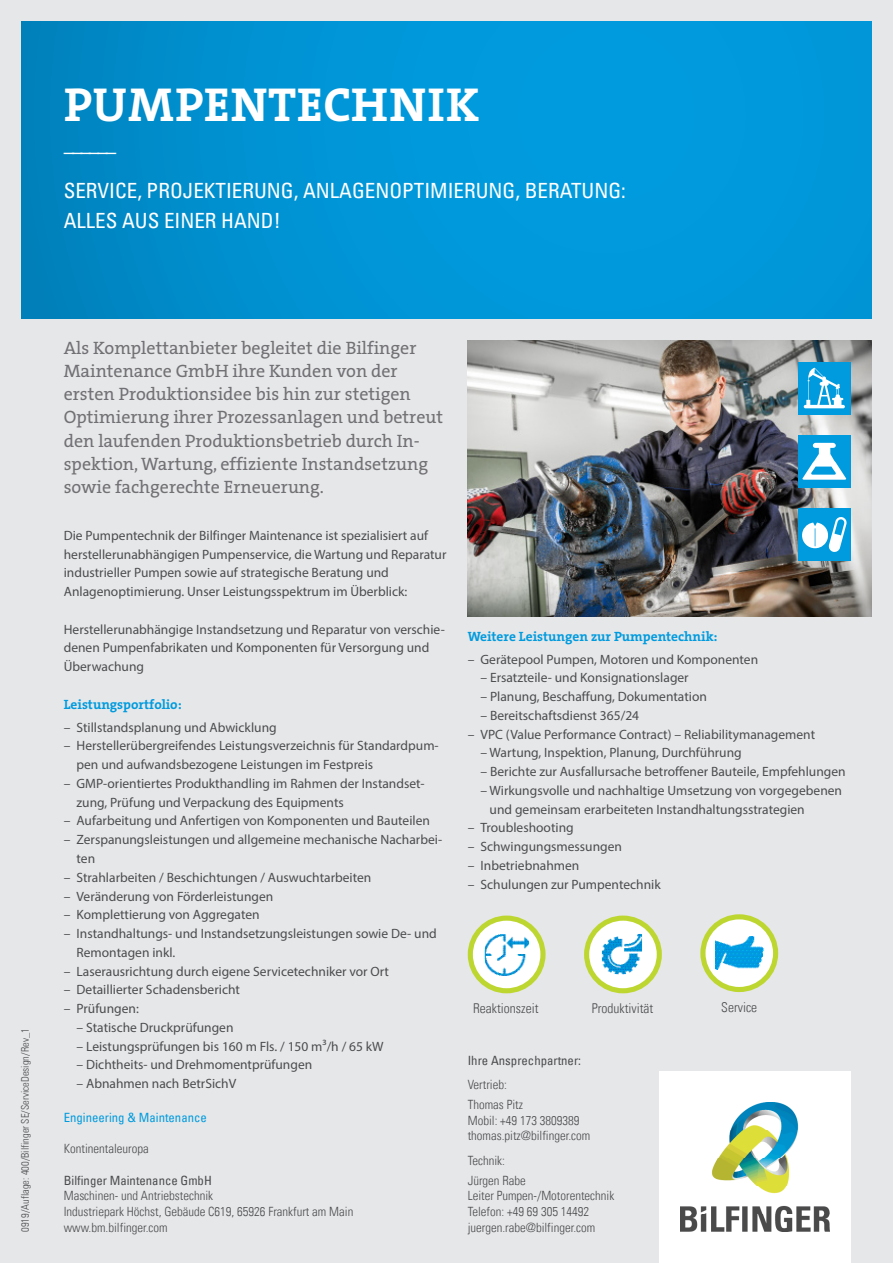
<style>
.page{position:relative;width:893px;height:1263px;background:#e6e7e9}
.page>*{position:absolute;margin:0;border:0;box-sizing:border-box;transform-origin:0 0}
.PB_Headline_28{font:700 48px "The Serif W7";letter-spacing:.015em;color:#fff}
.PB_Subline{font:condensed 21px "Univers Com 57";color:#fff}
.PB_Einleitung{font:18px/23.2px "The Serif W5 Plain";color:#717074}
.PB_Copy{font:13.5px/18.8px "Myriad Pro";color:#4b4c4d}
.PB_Fett_Blau_9{font:700 13.5px "The Serif W7";color:#009bde}
.BRO_Text_9_11_5{font:13.5px "Univers Com 47 Light Cond";color:#4b4c4d}
.PB_Adresse{font:12.75px/15.8px "Univers Com 47 Light Cond";color:#4b4c4d}
.PB_Adresse-2{font:condensed 12.75px "Univers Com 57";color:#4b4c4d}
.PB_Adresse-3{font:condensed 12.75px "Univers Com 57";color:#009bde}
.t1{font:10.5px "Univers Com 47 Light Cond";color:#4b4c4d}
</style>
<div class="page">
<div style="left:21px;top:21px;width:851px;height:298px;background:linear-gradient(to right,#0089c7,#009ee3)"></div>
<img style="left:468px;top:340px;width:404px;height:277px">
<svg style="left:587px;top:918px;width:72px;height:73px;background:#f5f9e1"></svg>
<div style="left:584px;top:915px;width:78px;height:78px;border:5px solid #bed630;border-radius:50%"></div>
<img style="left:602px;top:934px;width:40px;height:41px">
<svg style="left:470px;top:918px;width:73px;height:73px;background:#f3f7dc"></svg>
<div style="left:468px;top:915px;width:77px;height:78px;border:5px solid #bed630;border-radius:50%"></div>
<img style="left:485px;top:934px;width:44px;height:42px">
<svg style="left:703px;top:917px;width:73px;height:72px;background:#f5f9e1"></svg>
<div style="left:700px;top:914px;width:78px;height:78px;border:5px solid #bed630;border-radius:50%"></div>
<img style="left:715px;top:936px;width:49px;height:34px">
<div style="left:659px;top:1071px;width:191px;height:192px;background:#fff"></div>
<img style="left:680px;top:1103px;width:149px;height:129px">
<div style="left:798px;top:435px;width:52px;height:52px;background:#009bde"></div>
<svg style="left:802px;top:443px;width:45px;height:37px"></svg>
<div style="left:798px;top:362px;width:52px;height:52px;background:#009bde"></div>
<svg style="left:804px;top:368px;width:41px;height:40px"></svg>
<div style="left:798px;top:508px;width:52px;height:53px;background:#009bde"></div>
<svg style="left:802px;top:517px;width:45px;height:35px"></svg>
<p class="PB_Headline_28" style="left:64px;top:74px;width:417px">PUMPENTECHNIK</p>
<p class="PB_Subline" style="left:64px;top:138px;width:54px">––––––</p>
<p class="PB_Subline" style="left:64px;top:177px;width:564px">SERVICE, PROJEKTIERUNG, ANLAGENOPTIMIERUNG, BERATUNG:</p>
<p class="PB_Subline" style="left:64px;top:207px;width:218px">ALLES AUS EINER HAND!</p>
<p class="t1" style="left:19px;top:1232px;width:205px;rotate:-90deg">0919/Auflage: 400/Bilfinger SE/ServiceDesign/Rev_1</p>
<p class="PB_Einleitung" style="left:64px;top:336px;width:381px">Als Komplettanbieter begleitet die Bilfinger Maintenance GmbH ihre Kunden von der ersten Produktionsidee bis hin zur stetigen Optimierung ihrer Prozessanlagen und betreut den laufenden Produktionsbetrieb durch In&shy;spektion, Wartung, effiziente Instandsetzung sowie fachgerechte Erneuerung.</p>
<p class="PB_Copy" style="left:64px;top:526px;width:366px">Die Pumpentechnik der Bilfinger Maintenance ist spezialisiert auf</p>
<p class="PB_Copy" style="left:64px;top:545px;width:384px">herstellerunabhängigen Pumpenservice, die Wartung und Reparatur</p>
<p class="PB_Copy" style="left:64px;top:563px;width:327px">industrieller Pumpen sowie auf strategische Beratung und</p>
<p class="PB_Copy" style="left:64px;top:582px;width:345px">Anlagenoptimierung. Unser Leistungsspektrum im Überblick:</p>
<p class="PB_Copy" style="left:64px;top:620px;width:383px">Herstellerunabhängige Instandsetzung und Reparatur von verschie&shy;denen Pumpenfabrikaten und Komponenten für Versorgung und<br>Überwachung</p>
<p class="PB_Fett_Blau_9" style="left:64px;top:695px;width:120px">Leistungsportfolio:</p>
<p class="PB_Copy" style="left:64px;top:718px;width:214px">– Stillstandsplanung und Abwicklung</p>
<p class="PB_Copy" style="left:77px;top:736px;width:364px;text-indent:-13px">– Herstellerübergreifendes Leistungsverzeichnis für Standardpum&shy;pen und aufwandsbezogene Leistungen im Festpreis</p>
<p class="PB_Copy" style="left:77px;top:774px;width:350px;text-indent:-13px">– GMP-orientiertes Produkthandling im Rahmen der Instandset&shy;zung, Prüfung und Verpackung des Equipments</p>
<p class="PB_Copy" style="left:64px;top:811px;width:368px">– Aufarbeitung und Anfertigen von Komponenten und Bauteilen</p>
<p class="PB_Copy" style="left:77px;top:830px;width:367px;text-indent:-13px">– Zerspanungsleistungen und allgemeine mechanische Nacharbei&shy;ten</p>
<p class="PB_Copy" style="left:64px;top:868px;width:309px">– Strahlarbeiten / Beschichtungen / Auswuchtarbeiten</p>
<p class="PB_Copy" style="left:64px;top:886px;width:211px">– Veränderung von Förderleistungen</p>
<p class="PB_Copy" style="left:64px;top:905px;width:197px">– Komplettierung von Aggregaten</p>
<p class="PB_Copy" style="left:77px;top:924px;width:362px;text-indent:-13px">– Instandhaltungs- und Instandsetzungsleistungen sowie De- und<br>Remontagen inkl.</p>
<p class="PB_Copy" style="left:64px;top:961px;width:327px">– Laserausrichtung durch eigene Servicetechniker vor Ort</p>
<p class="PB_Copy" style="left:64px;top:980px;width:178px">– Detaillierter Schadensbericht</p>
<p class="PB_Copy" style="left:64px;top:999px;width:77px">– Prüfungen:</p>
<p class="PB_Copy" style="left:77px;top:1018px;width:158px">– Statische Druckprüfungen</p>
<p class="PB_Copy" style="left:77px;top:1036px;width:309px">– Leistungsprüfungen bis 160 m Fls. / 150 m³/h / 65 kW</p>
<p class="PB_Copy" style="left:77px;top:1055px;width:237px">– Dichtheits- und Drehmomentprüfungen</p>
<p class="PB_Copy" style="left:77px;top:1074px;width:161px">– Abnahmen nach BetrSichV</p>
<p class="PB_Adresse-3" style="left:64px;top:1109px;width:145px">Engineering &amp; Maintenance</p>
<p class="PB_Adresse" style="left:64px;top:1141px;width:86px">Kontinentaleuropa</p>
<p class="PB_Adresse-2" style="left:64px;top:1172px;width:150px">Bilfinger Maintenance GmbH</p>
<p class="PB_Adresse" style="left:64px;top:1188px;width:151px">Maschinen- und Antriebstechnik</p>
<p class="PB_Adresse" style="left:64px;top:1204px;width:291px">Industriepark Höchst, Gebäude C619, 65926 Frankfurt am Main</p>
<p class="PB_Adresse" style="left:64px;top:1219px;width:105px">www.bm.bilfinger.com</p>
<p class="PB_Fett_Blau_9" style="left:468px;top:627px;width:251px">Weitere Leistungen zur Pumpentechnik:</p>
<p class="PB_Copy" style="left:468px;top:649px;width:292px">– Gerätepool Pumpen, Motoren und Komponenten</p>
<p class="PB_Copy" style="left:480px;top:668px;width:210px">– Ersatzteile- und Konsignationslager</p>
<p class="PB_Copy" style="left:480px;top:687px;width:228px">– Planung, Beschaffung, Dokumentation</p>
<p class="PB_Copy" style="left:480px;top:706px;width:160px">– Bereitschaftsdienst 365/24</p>
<p class="PB_Copy" style="left:468px;top:724px;width:349px">– VPC (Value Performance Contract) – Reliabilitymanagement</p>
<p class="PB_Copy" style="left:480px;top:743px;width:263px">– Wartung, Inspektion, Planung, Durchführung</p>
<p class="PB_Copy" style="left:480px;top:762px;width:367px">– Berichte zur Ausfallursache betroffener Bauteile, Empfehlungen</p>
<p class="PB_Copy" style="left:490px;top:781px;width:354px;text-indent:-9px">– Wirkungsvolle und nachhaltige Umsetzung von vorgegebenen und gemeinsam erarbeiteten Instandhaltungsstrategien</p>
<p class="PB_Copy" style="left:468px;top:818px;width:107px">– Troubleshooting</p>
<p class="PB_Copy" style="left:468px;top:837px;width:156px">– Schwingungsmessungen</p>
<p class="PB_Copy" style="left:468px;top:856px;width:113px">– Inbetriebnahmen</p>
<p class="PB_Copy" style="left:468px;top:874px;width:194px">– Schulungen zur Pumpentechnik</p>
<p class="BRO_Text_9_11_5" style="left:473px;top:1000px;width:67px">Reaktionszeit</p>
<p class="BRO_Text_9_11_5" style="left:592px;top:1000px;width:63px">Produktivität</p>
<p class="BRO_Text_9_11_5" style="left:721px;top:999px;width:37px">Service</p>
<p class="PB_Adresse-2" style="left:468px;top:1052px;width:115px">Ihre Ansprechpartner:</p>
<p class="PB_Adresse" style="left:468px;top:1076px;width:41px">Vertrieb:</p>
<p class="PB_Adresse" style="left:468px;top:1096px;width:124px">Thomas Pitz<br>Mobil: +49 173 3809389 thomas.pitz@bilfinger.com</p>
<p class="PB_Adresse" style="left:468px;top:1152px;width:39px">Technik:</p>
<p class="PB_Adresse" style="left:468px;top:1172px;width:148px">Jürgen Rabe<br>Leiter Pumpen-/Motorentechnik<br>Telefon: +49 69 305 14492 juergen.rabe@bilfinger.com</p>
</div>
